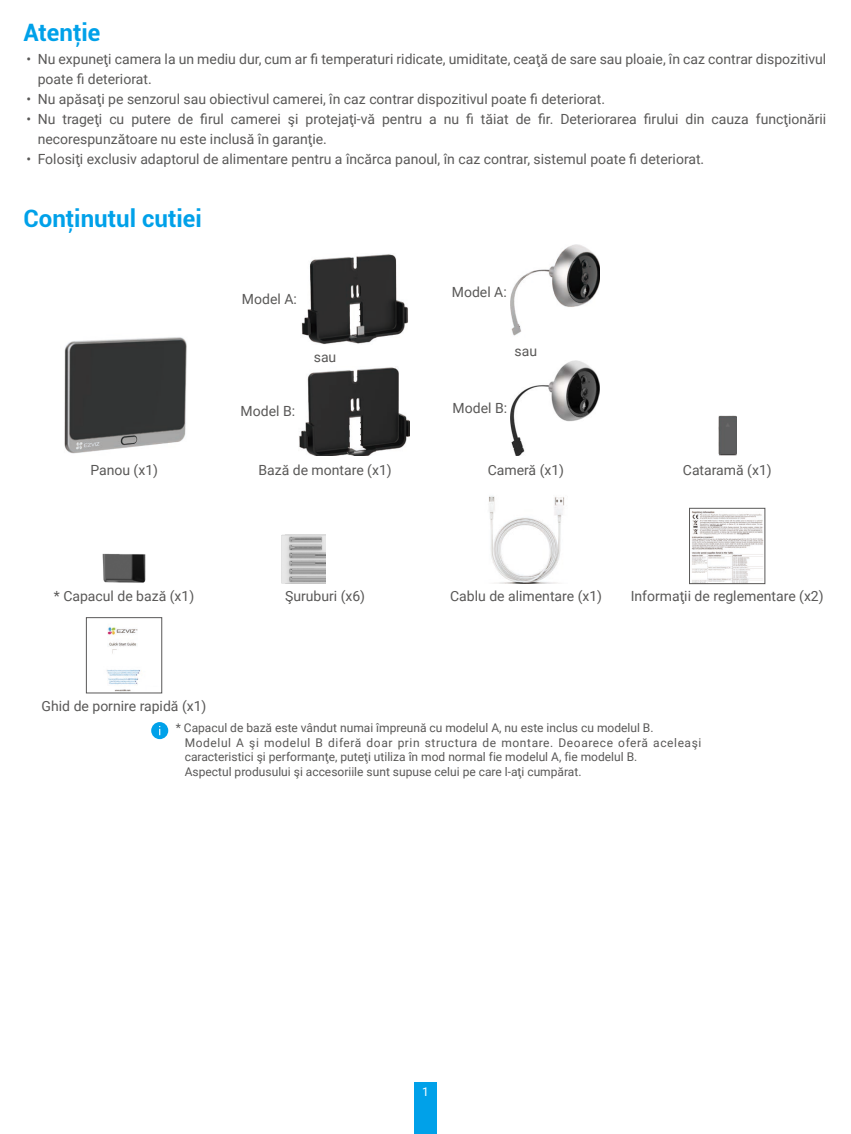
<style>
.page{position:relative;width:851px;height:1134px;background:#fff}
.page>*{position:absolute;margin:0;border:0;box-sizing:border-box;transform-origin:0 0}
.t1{font:700 24px "Roboto";color:#00a1e9}
.t2{font:14px/20px "Roboto";color:#595857}
.t3{font:12px/14.4px "Roboto";color:#595857}
.t4{font:12px "Roboto";color:#fff}
</style>
<div class="page">
<div style="left:414px;top:1083px;width:23px;height:51px;background:#00a1e9"></div>
<img style="left:64px;top:337px;width:123px;height:117px">
<img style="left:301px;top:254px;width:107px;height:90px">
<img style="left:299px;top:367px;width:110px;height:89px">
<img style="left:510px;top:245px;width:90px;height:91px">
<img style="left:510px;top:360px;width:89px;height:96px">
<img style="left:718px;top:416px;width:18px;height:40px">
<img style="left:102px;top:553px;width:44px;height:30px">
<img style="left:281px;top:535px;width:44px;height:49px">
<img style="left:489px;top:496px;width:76px;height:88px">
<img style="left:691px;top:511px;width:71px;height:71px">
<div style="left:689px;top:508px;width:75px;height:76px;border:1px solid #595857"></div>
<img style="left:106px;top:627px;width:35px;height:64px">
<div style="left:86px;top:617px;width:76px;height:76px;border:1px solid #595858"></div>
<div style="left:151px;top:722px;width:17px;height:17px;background:#00a1e9;border-radius:50%"></div>
<h1 class="t1" style="left:24px;top:15px;width:78px">Atenţie</h1>
<p class="t2" style="left:38px;top:48px;width:790px;text-indent:-11px">• Nu expuneţi camera la un mediu dur, cum ar fi temperaturi ridicate, umiditate, ceaţă de sare sau ploaie, în caz contrar dispozitivul poate fi deteriorat.</p>
<p class="t2" style="left:26px;top:89px;width:580px">• Nu apăsaţi pe senzorul sau obiectivul camerei, în caz contrar dispozitivul poate fi deteriorat.</p>
<p class="t2" style="left:38px;top:109px;width:790px;text-indent:-11px">• Nu trageţi cu putere de firul camerei şi protejaţi-vă pentru a nu fi tăiat de fir. Deteriorarea firului din cauza funcţionării necorespunzătoare nu este inclusă în garanţie.</p>
<p class="t2" style="left:26px;top:149px;width:679px">• Folosiţi exclusiv adaptorul de alimentare pentru a încărca panoul, în caz contrar, sistemul poate fi deteriorat.</p>
<h1 class="t1" style="left:24px;top:202px;width:180px">Conţinutul cutiei</h1>
<p class="t2" style="left:242px;top:289px;width:56px">Model A:</p>
<p class="t2" style="left:240px;top:401px;width:56px">Model B:</p>
<p class="t2" style="left:314px;top:346px;width:24px">sau</p>
<p class="t2" style="left:452px;top:281px;width:56px">Model A:</p>
<p class="t2" style="left:514px;top:340px;width:24px">sau</p>
<p class="t2" style="left:452px;top:398px;width:56px">Model B:</p>
<p class="t2" style="left:90px;top:459px;width:69px">Panou (x1)</p>
<p class="t2" style="left:258px;top:459px;width:135px">Bază de montare (x1)</p>
<p class="t2" style="left:487px;top:459px;width:78px">Cameră (x1)</p>
<p class="t2" style="left:682px;top:459px;width:90px">Cataramă (x1)</p>
<p class="t2" style="left:54px;top:586px;width:142px">* Capacul de bază (x1)</p>
<p class="t2" style="left:285px;top:586px;width:82px">Şuruburi (x6)</p>
<p class="t2" style="left:450px;top:586px;width:153px">Cablu de alimentare (x1)</p>
<p class="t2" style="left:630px;top:586px;width:194px">Informaţii de reglementare (x2)</p>
<p class="t2" style="left:42px;top:695px;width:166px">Ghid de pornire rapidă (x1)</p>
<p class="t3" style="left:185px;top:720px;width:518px;text-indent:-9px">* Capacul de bază este vândut numai împreună cu modelul A, nu este inclus cu modelul B.<br>Modelul A şi modelul B diferă doar prin structura de montare. Deoarece oferă aceleaşi caracteristici şi performanţe, puteţi utiliza în mod normal fie modelul A, fie modelul B.<br>Aspectul produsului şi accesoriile sunt supuse celui pe care l-aţi cumpărat.</p>
<p class="t4" style="left:422px;top:1084px;width:8px">1</p>
</div>
